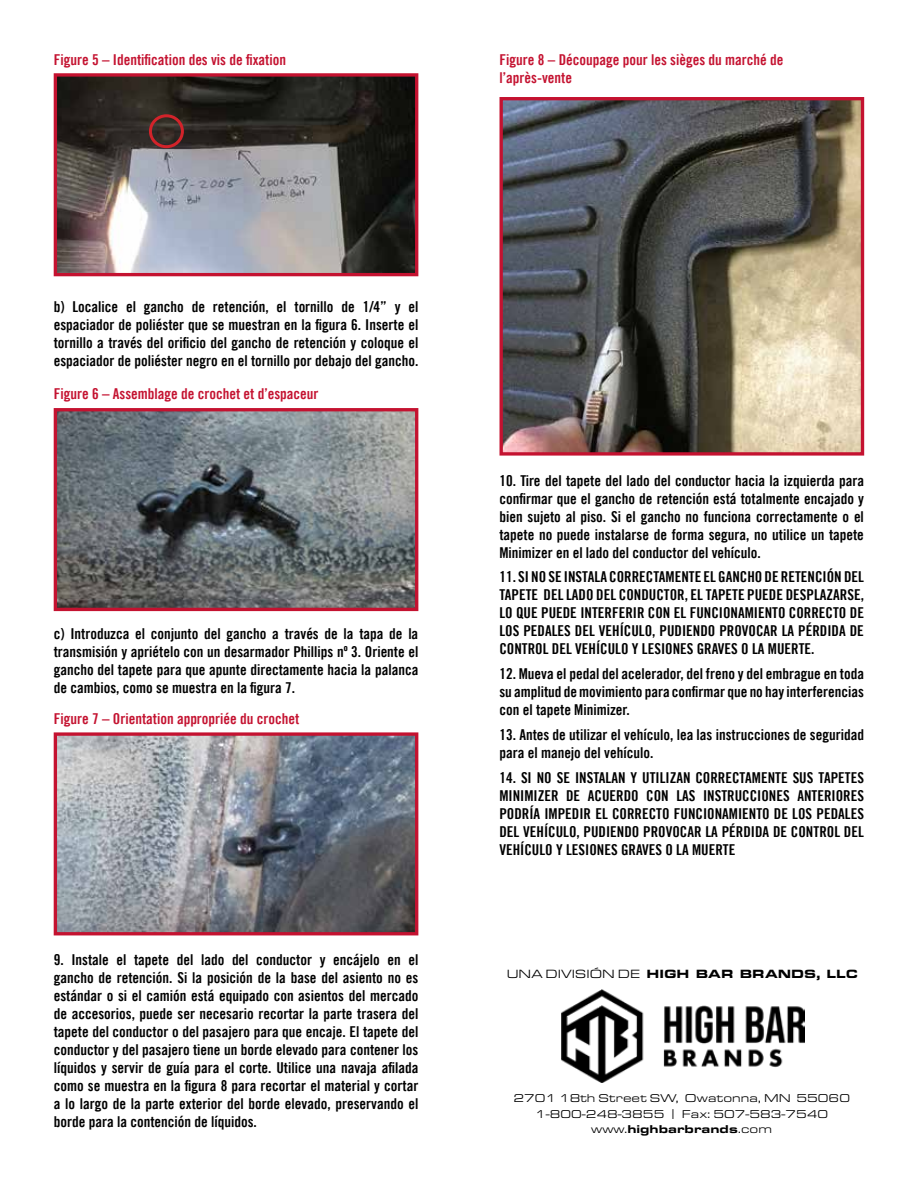
<style>
.page{position:relative;width:918px;height:1188px;background:#fff}
.page>*{position:absolute;margin:0;border:0;box-sizing:border-box;transform-origin:0 0}
.t1{font:15px/18px "Trade Gothic LT Bold Cond Twenty";color:#000;text-align:justify}
.t2{font:15px/18px "Trade Gothic LT Bold Cond Twenty";color:#c41230}
.t3{font:900 12.45px "Eurostile Ext";color:#000}
.t4{font:11.7px/15.8px "Eurostile Ext";color:#000;text-align:center}
.s1{font-weight:400}
.s2{font-weight:900}
</style>
<div class="page">
<img style="left:58px;top:77px;width:356px;height:195px">
<div style="left:54px;top:73px;width:364px;height:203px;border:3px solid #c41230"></div>
<img style="left:504px;top:101px;width:356px;height:351px">
<div style="left:500px;top:97px;width:364px;height:359px;border:3px solid #c41230"></div>
<img style="left:58px;top:412px;width:356px;height:195px">
<div style="left:54px;top:408px;width:364px;height:203px;border:3px solid #c41230"></div>
<img style="left:58px;top:736px;width:356px;height:195px">
<div style="left:54px;top:732px;width:364px;height:203px;border:3px solid #c41230"></div>
<div style="left:149px;top:114px;width:35px;height:34px;border:3px solid #d2232a;border-radius:50%"></div>
<img style="left:562px;top:989px;width:242px;height:94px">
<p class="t2" style="left:54px;top:50px;width:234px">Figure 5 – Identification des vis de fixation</p>
<p class="t2" style="left:500px;top:50px;width:285px">Figure 8 – Découpage pour les sièges du marché de l’après-vente</p>
<p class="t1" style="left:54px;top:298px;width:366px">b) Localice el gancho de retención, el tornillo de 1/4” y el espaciador de poliéster que se muestran en la figura 6. Inserte el tornillo a través del orificio del gancho de retención y coloque el espaciador de poliéster negro en el tornillo por debajo del gancho.</p>
<p class="t2" style="left:54px;top:385px;width:266px">Figure 6 – Assemblage de crochet et d’espaceur</p>
<p class="t1" style="left:54px;top:624px;width:366px">c) Introduzca el conjunto del gancho a través de la tapa de la transmisión y apriételo con un desarmador Phillips nº 3. Oriente el gancho del tapete para que apunte directamente hacia la palanca de cambios, como se muestra en la figura 7.</p>
<p class="t2" style="left:54px;top:709px;width:247px">Figure 7 – Orientation appropriée du crochet</p>
<p class="t1" style="left:54px;top:950px;width:366px">9. Instale el tapete del lado del conductor y encájelo en el gancho de retención. Si la posición de la base del asiento no es estándar o si el camión está equipado con asientos del mercado de accesorios, puede ser necesario recortar la parte trasera del tapete del conductor o del pasajero para que encaje. El tapete del conductor y del pasajero tiene un borde elevado para contener los líquidos y servir de guía para el corte. Utilice una navaja afilada como se muestra en la figura 8 para recortar el material y cortar a lo largo de la parte exterior del borde elevado, preservando el borde para la contención de líquidos.</p>
<p class="t1" style="left:499px;top:471px;width:366px">10. Tire del tapete del lado del conductor hacia la izquierda para confirmar que el gancho de retención está totalmente encajado y bien sujeto al piso. Si el gancho no funciona correctamente o el tapete no puede instalarse de forma segura, no utilice un tapete Minimizer en el lado del conductor del vehículo.</p>
<p class="t1" style="left:499px;top:568px;width:366px">11. SI NO SE INSTALA CORRECTAMENTE EL GANCHO DE RETENCIÓN DEL TAPETE DEL LADO DEL CONDUCTOR, EL TAPETE PUEDE DESPLAZARSE, LO QUE PUEDE INTERFERIR CON EL FUNCIONAMIENTO CORRECTO DE LOS PEDALES DEL VEHÍCULO, PUDIENDO PROVOCAR LA PÉRDIDA DE CONTROL DEL VEHÍCULO Y LESIONES GRAVES O LA MUERTE.</p>
<p class="t1" style="left:499px;top:665px;width:366px">12. Mueva el pedal del acelerador, del freno y del embrague en toda su amplitud de movimiento para confirmar que no hay interferencias con el tapete Minimizer.</p>
<p class="t1" style="left:499px;top:725px;width:366px">13. Antes de utilizar el vehículo, lea las instrucciones de seguridad para el manejo del vehículo.</p>
<p class="t1" style="left:499px;top:768px;width:366px">14. SI NO SE INSTALAN Y UTILIZAN CORRECTAMENTE SUS TAPETES MINIMIZER DE ACUERDO CON LAS INSTRUCCIONES ANTERIORES PODRÍA IMPEDIR EL CORRECTO FUNCIONAMIENTO DE LOS PEDALES DEL VEHÍCULO, PUDIENDO PROVOCAR LA PÉRDIDA DE CONTROL DEL VEHÍCULO Y LESIONES GRAVES O LA MUERTE</p>
<p class="t3" style="left:507px;top:964px;width:353px"><span class="s1">UNA DIVISIÓN DE</span> HIGH BAR BRANDS, LLC</p>
<p class="t4" style="left:513px;top:1090px;width:338px">2701 18th Street SW, Owatonna, MN 55060<br>1-800-248-3855 | Fax: 507-583-7540 www.<span class="s2">highbarbrands</span>.com</p>
</div>
